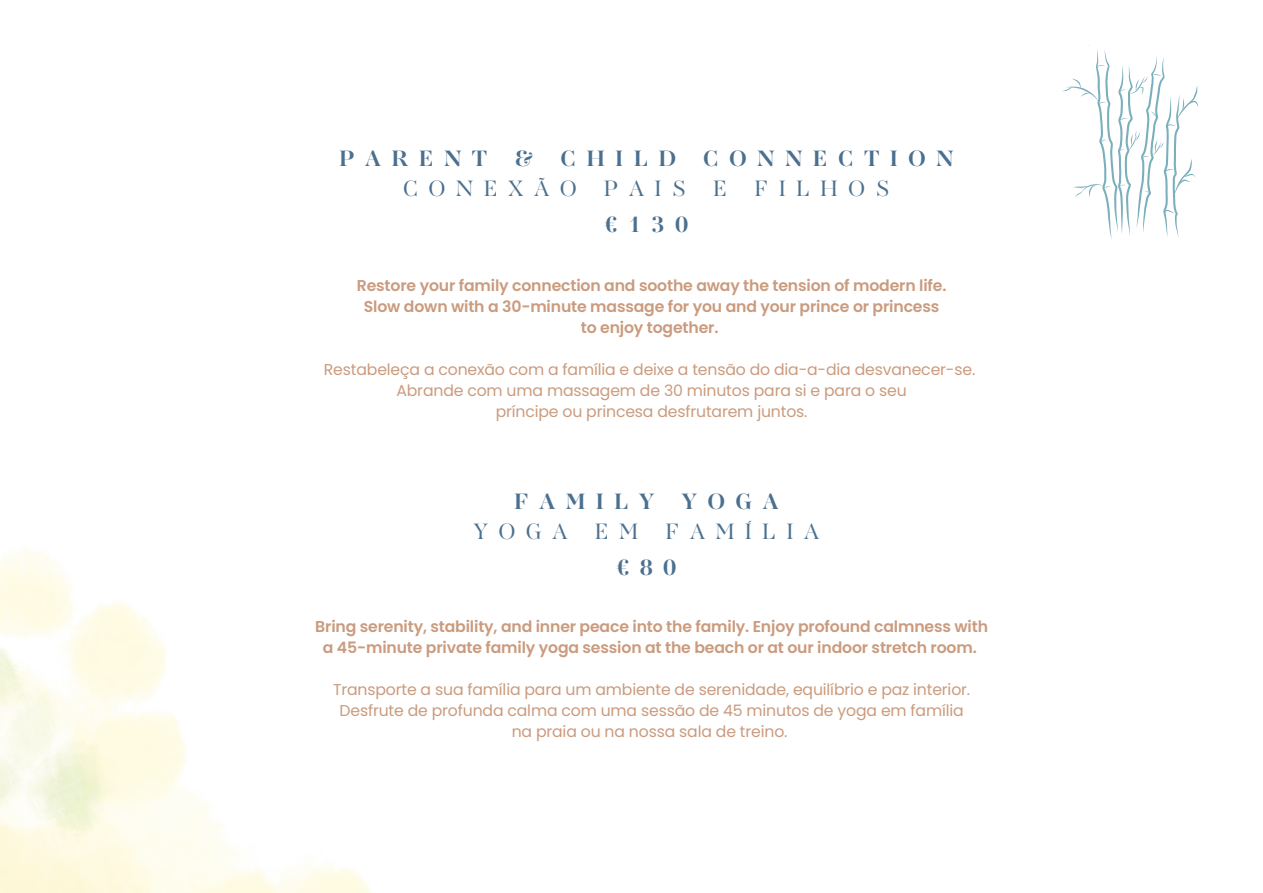
<style>
.page{position:relative;width:1263px;height:893px;background:#fff}
.page>*{position:absolute;margin:0;border:0;box-sizing:border-box;transform-origin:0 0}
.t1{font:700 22.8px "AW Conqueror Std Didot";letter-spacing:.45em;color:#4b708f}
.t2{font:22.8px "AW Conqueror Std Didot";letter-spacing:.45em;color:#4b708f}
.t3{font:15.75px/21px "Poppins";letter-spacing:-.01em;color:#ca9b7e;text-align:center}
.t4{font:600 15.75px/21px "Poppins";letter-spacing:-.01em;color:#ca9b7e;text-align:center}
</style>
<div class="page">
<svg style="left:1062px;top:49px;width:136px;height:190px"></svg>
<h1 class="t1" style="left:339px;top:147px;width:616px">PARENT &amp; CHILD CONNECTION</h1>
<h1 class="t2" style="left:403px;top:178px;width:488px">CONEXÃO PAIS E FILHOS</h1>
<h1 class="t1" style="left:605px;top:213px;width:85px">€130</h1>
<p class="t4" style="left:357px;top:275px;width:591px">Restore your family connection and soothe away the tension of modern life.<br>Slow down with a 30-minute massage for you and your prince or princess to enjoy together.</p>
<p class="t3" style="left:324px;top:359px;width:653px">Restabeleça a conexão com a família e deixe a tensão do dia-a-dia desvanecer-se.<br>Abrande com uma massagem de 30 minutos para si e para o seu<br>príncipe ou princesa desfrutarem juntos.</p>
<h1 class="t1" style="left:514px;top:489px;width:266px">FAMILY YOGA</h1>
<h1 class="t2" style="left:474px;top:520px;width:347px">YOGA EM FAMÍLIA</h1>
<h1 class="t1" style="left:616px;top:556px;width:62px">€80</h1>
<p class="t4" style="left:315px;top:616px;width:674px">Bring serenity, stability, and inner peace into the family. Enjoy profound calmness with a 45-minute private family yoga session at the beach or at our indoor stretch room.</p>
<p class="t3" style="left:333px;top:679px;width:639px">Transporte a sua família para um ambiente de serenidade, equilíbrio e paz interior.<br>Desfrute de profunda calma com uma sessão de 45 minutos de yoga em família na praia ou na nossa sala de treino.</p>
</div>
